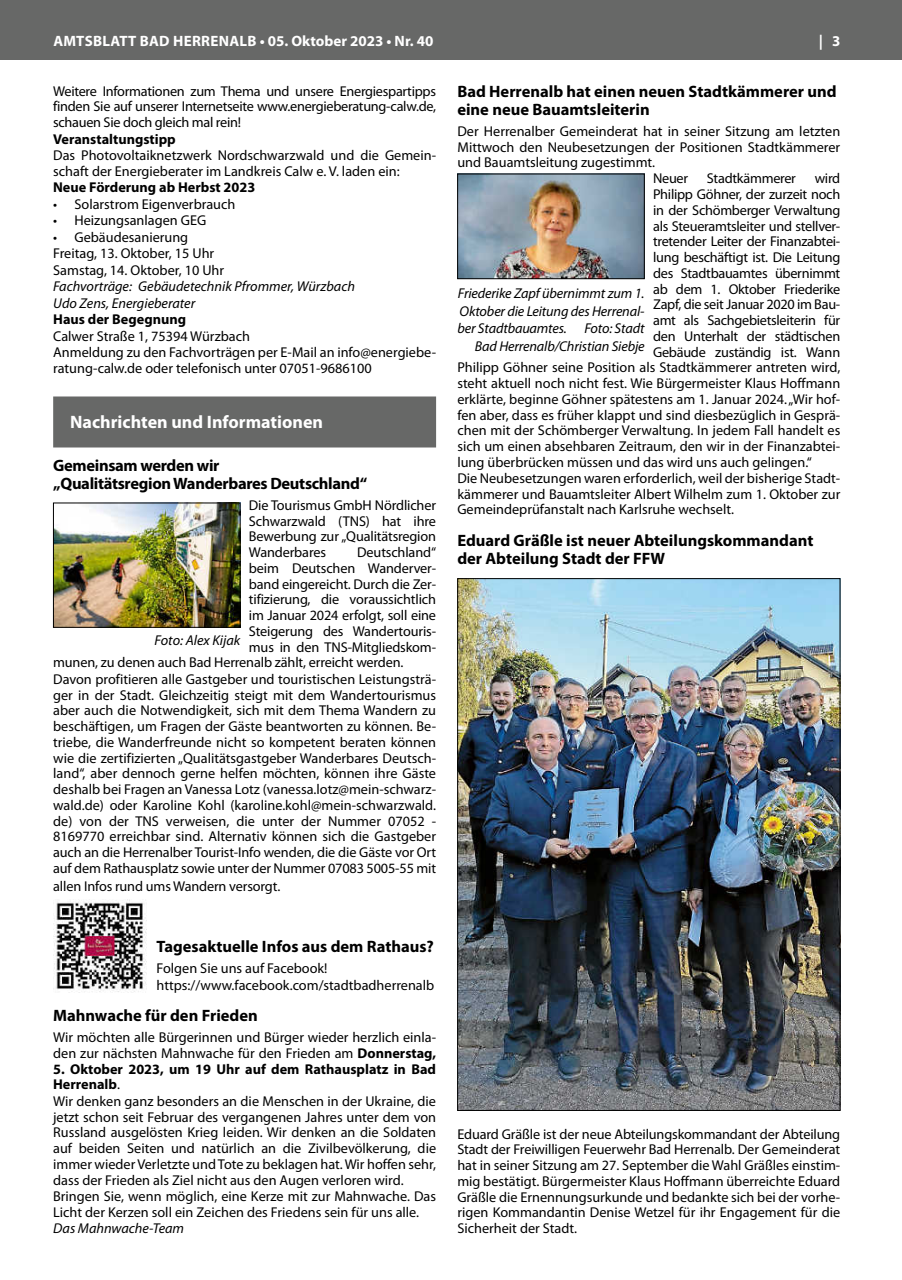
<style>
.page{position:relative;width:902px;height:1280px;background:#fff}
.page>*{position:absolute;margin:0;border:0;box-sizing:border-box;transform-origin:0 0}
.t1{font:700 18px "Myriad Pro";color:#fff}
.t2{font:700 16.5px/18px "Myriad Pro";color:#000}
.t3{font:700 16.5px/18px "Myriad Pro";letter-spacing:-.02em;color:#000}
.t4{font:700 15px "Myriad Pro";letter-spacing:.015em;color:#fff}
.t5{font:14.25px/15.8px "Myriad Pro";color:#000}
.t6{font:14.25px "Myriad Pro";letter-spacing:-.02em;color:#000}
.t7{font:italic 14.25px/17.5px "Myriad Pro";letter-spacing:-.01em;color:#000}
.t8{font:700 14.25px "Myriad Pro";color:#000}
.s1{font-weight:700}
</style>
<div class="page">
<div style="left:0;top:0;width:901px;height:60px;background:#676867"></div>
<div style="left:53px;top:396px;width:383px;height:51px;background:#676867"></div>
<img style="left:55px;top:505px;width:183px;height:121px">
<div style="left:53px;top:503px;width:187px;height:125px;border:1px solid #000"></div>
<img style="left:53px;top:899px;width:94px;height:94px">
<img style="left:459px;top:176px;width:183px;height:101px">
<div style="left:457px;top:174px;width:187px;height:105px;border:1px solid #000"></div>
<img style="left:459px;top:580px;width:379px;height:529px">
<p class="t4" style="left:53px;top:31px;width:381px">AMTSBLATT BAD HERRENALB • 05. Oktober 2023 • Nr. 40</p>
<p class="t4" style="left:818px;top:31px;width:23px">| 3</p>
<p class="t5" style="left:53px;top:83px;width:384px;text-align:justify">Weitere Informationen zum Thema und unsere Energiespartipps finden Sie auf unserer Internetseite www.energieberatung-calw.de, schauen Sie doch gleich mal rein!</p>
<p class="t8" style="left:53px;top:130px;width:124px">Veranstaltungstipp</p>
<p class="t5" style="left:53px;top:147px;width:384px">Das Photovoltaiknetzwerk Nordschwarzwald und die Gemein&shy;schaft der Energieberater im Landkreis Calw e. V. laden ein:</p>
<p class="t8" style="left:53px;top:178px;width:203px">Neue Förderung ab Herbst 2023</p>
<p class="t5" style="left:53px;top:196px;width:184px">• Solarstrom Eigenverbrauch</p>
<p class="t5" style="left:53px;top:212px;width:154px">• Heizungsanlagen GEG</p>
<p class="t5" style="left:53px;top:228px;width:172px;line-height:16.5px">• Gebäudesanierung<br>Freitag, 13. Oktober, 15 Uhr<br>Samstag, 14. Oktober, 10 Uhr</p>
<p class="t7" style="left:53px;top:278px;width:303px;line-height:16.5px">Fachvorträge: Gebäudetechnik Pfrommer, Würzbach<br>Udo Zens, Energieberater</p>
<p class="t8" style="left:53px;top:310px;width:134px">Haus der Begegnung</p>
<p class="t5" style="left:53px;top:327px;width:384px">Calwer Straße 1, 75394 Würzbach<br>Anmeldung zu den Fachvorträgen per E-Mail an info@energiebe&shy;ratung-calw.de oder telefonisch unter 07051-9686100</p>
<p class="t1" style="left:70px;top:410px;width:254px">Nachrichten und Informationen</p>
<p class="t3" style="left:53px;top:456px;width:315px">Gemeinsam werden wir<br>„Qualitätsregion Wanderbares Deutschland“</p>
<p class="t2" style="left:457px;top:82px;width:381px">Bad Herrenalb hat einen neuen Stadtkämmerer und eine neue Bauamtsleiterin</p>
<p class="t5" style="left:457px;top:123px;width:384px;text-align:justify">Der Herrenalber Gemeinderat hat in seiner Sitzung am letzten Mittwoch den Neubesetzungen der Positionen Stadtkämmerer und Bauamtsleitung zugestimmt.</p>
<p class="t5" style="left:653px;top:170px;width:37px">Neuer</p>
<p class="t6" style="left:707px;top:170px;width:90px">Stadtkämmerer</p>
<p class="t5" style="left:814px;top:170px;width:27px">wird</p>
<p class="t6" style="left:653px;top:186px;width:189px">Philipp Göhner, der zurzeit noch</p>
<p class="t6" style="left:653px;top:201px;width:189px">in der Schömberger Verwaltung</p>
<p class="t6" style="left:653px;top:217px;width:189px">als Steueramtsleiter und stellver-</p>
<p class="t6" style="left:653px;top:233px;width:189px">tretender Leiter der Finanzabtei-</p>
<p class="t6" style="left:653px;top:249px;width:189px">lung beschäftigt ist. Die Leitung</p>
<p class="t6" style="left:653px;top:264px;width:189px">des Stadtbauamtes übernimmt</p>
<p class="t6" style="left:653px;top:280px;width:189px">ab dem 1. Oktober Friederike</p>
<p class="t6" style="left:653px;top:296px;width:189px">Zapf, die seit Januar 2020 im Bau-</p>
<p class="t6" style="left:653px;top:312px;width:189px">amt als Sachgebietsleiterin für</p>
<p class="t6" style="left:653px;top:327px;width:189px">den Unterhalt der städtischen</p>
<p class="t6" style="left:653px;top:343px;width:189px">Gebäude zuständig ist. Wann</p>
<p class="t5" style="left:457px;top:359px;width:384px">Philipp Göhner seine Position als Stadtkämmerer antreten wird,</p>
<p class="t5" style="left:457px;top:375px;width:384px">steht aktuell noch nicht fest. Wie Bürgermeister Klaus Hoffmann</p>
<p class="t5" style="left:457px;top:391px;width:384px">erklärte, beginne Göhner spätestens am 1. Januar 2024. „Wir hof-</p>
<p class="t5" style="left:457px;top:407px;width:384px">fen aber, dass es früher klappt und sind diesbezüglich in Gesprä-</p>
<p class="t5" style="left:457px;top:422px;width:384px">chen mit der Schömberger Verwaltung. In jedem Fall handelt es</p>
<p class="t5" style="left:457px;top:438px;width:384px">sich um einen absehbaren Zeitraum, den wir in der Finanzabtei-</p>
<p class="t5" style="left:457px;top:454px;width:356px">lung überbrücken müssen und das wird uns auch gelingen.“</p>
<p class="t5" style="left:457px;top:470px;width:384px">Die Neubesetzungen waren erforderlich, weil der bisherige Stadt-</p>
<p class="t5" style="left:457px;top:486px;width:384px">kämmerer und Bauamtsleiter Albert Wilhelm zum 1. Oktober zur</p>
<p class="t5" style="left:457px;top:502px;width:278px">Gemeindeprüfanstalt nach Karlsruhe wechselt.</p>
<p class="t2" style="left:457px;top:530px;width:357px">Eduard Gräßle ist neuer Abteilungskommandant der Abteilung Stadt der FFW</p>
<p class="t7" style="left:457px;top:284px;width:189px;text-align:right">Friederike Zapf übernimmt zum 1.<br>Oktober die Leitung des Herrenal&shy;ber Stadtbauamtes. Foto: Stadt Bad Herrenalb/Christian Siebje</p>
<p class="t5" style="left:249px;top:497px;width:189px;text-align:justify">Die Tourismus GmbH Nördlicher Schwarzwald (TNS) hat ihre Bewerbung zur „Qualitätsregion Wanderbares</p>
<p class="t5" style="left:357px;top:544px;width:80px">Deutschland“</p>
<p class="t5" style="left:249px;top:560px;width:189px">beim Deutschen Wanderver-</p>
<p class="t5" style="left:249px;top:576px;width:189px">band eingereicht. Durch die Zer-</p>
<p class="t5" style="left:249px;top:592px;width:189px">tifizierung, die voraussichtlich</p>
<p class="t5" style="left:249px;top:607px;width:189px">im Januar 2024 erfolgt, soll eine</p>
<p class="t5" style="left:249px;top:623px;width:189px">Steigerung des Wandertouris-</p>
<p class="t5" style="left:249px;top:639px;width:189px">mus in den TNS-Mitgliedskom-</p>
<p class="t5" style="left:53px;top:655px;width:352px">munen, zu denen auch Bad Herrenalb zählt, erreicht werden.</p>
<p class="t5" style="left:53px;top:671px;width:384px">Davon profitieren alle Gastgeber und touristischen Leistungsträ-</p>
<p class="t5" style="left:53px;top:687px;width:384px">ger in der Stadt. Gleichzeitig steigt mit dem Wandertourismus</p>
<p class="t5" style="left:53px;top:702px;width:384px">aber auch die Notwendigkeit, sich mit dem Thema Wandern zu</p>
<p class="t5" style="left:53px;top:718px;width:384px">beschäftigen, um Fragen der Gäste beantworten zu können. Be-</p>
<p class="t5" style="left:53px;top:734px;width:384px">triebe, die Wanderfreunde nicht so kompetent beraten können</p>
<p class="t5" style="left:53px;top:750px;width:384px">wie die zertifizierten „Qualitätsgastgeber Wanderbares Deutsch-</p>
<p class="t5" style="left:53px;top:765px;width:384px">land“, aber dennoch gerne helfen möchten, können ihre Gäste</p>
<p class="t5" style="left:53px;top:781px;width:384px">deshalb bei Fragen an Vanessa Lotz (vanessa.lotz@mein-schwarz-</p>
<p class="t5" style="left:53px;top:797px;width:384px">wald.de) oder Karoline Kohl (karoline.kohl@mein-schwarzwald.</p>
<p class="t5" style="left:53px;top:813px;width:384px">de) von der TNS verweisen, die unter der Nummer 07052 -</p>
<p class="t5" style="left:53px;top:828px;width:384px">8169770 erreichbar sind. Alternativ können sich die Gastgeber</p>
<p class="t5" style="left:53px;top:844px;width:384px">auch an die Herrenalber Tourist-Info wenden, die die Gäste vor Ort</p>
<p class="t5" style="left:53px;top:860px;width:384px">auf dem Rathausplatz sowie unter der Nummer 07083 5005-55 mit</p>
<p class="t5" style="left:53px;top:878px;width:228px">allen Infos rund ums Wandern versorgt.</p>
<p class="t7" style="left:155px;top:631px;width:87px">Foto: Alex Kijak</p>
<p class="t2" style="left:156px;top:937px;width:279px">Tagesaktuelle Infos aus dem Rathaus?</p>
<p class="t5" style="left:156px;top:960px;width:279px;line-height:16.5px">Folgen Sie uns auf Facebook! https://www.facebook.com/stadtbadherrenalb</p>
<p class="t2" style="left:53px;top:1006px;width:206px">Mahnwache für den Frieden</p>
<p class="t5" style="left:53px;top:1029px;width:384px">Wir möchten alle Bürgerinnen und Bürger wieder herzlich einla&shy;den zur nächsten Mahnwache für den Frieden am <span class="s1">Donnerstag,</span></p>
<p class="t5" style="left:53px;top:1060px;width:384px"><span class="s1">5. Oktober 2023, um 19 Uhr auf dem Rathausplatz in Bad Herrenalb</span>.<br>Wir denken ganz besonders an die Menschen in der Ukraine, die jetzt schon seit Februar des vergangenen Jahres unter dem von Russland ausgelösten Krieg leiden. Wir denken an die Soldaten auf beiden Seiten und natürlich an die Zivilbevölkerung, die immer wieder Verletzte und Tote zu beklagen hat. Wir hoffen sehr, dass der Frieden als Ziel nicht aus den Augen verloren wird.<br>Bringen Sie, wenn möglich, eine Kerze mit zur Mahnwache. Das Licht der Kerzen soll ein Zeichen des Friedens sein für uns alle.</p>
<p class="t7" style="left:53px;top:1219px;width:132px">Das Mahnwache-Team</p>
<p class="t5" style="left:457px;top:1126px;width:384px;text-align:justify">Eduard Gräßle ist der neue Abteilungskommandant der Abteilung Stadt der Freiwilligen Feuerwehr Bad Herrenalb. Der Gemeinderat hat in seiner Sitzung am 27. September die Wahl Gräßles einstim&shy;mig bestätigt. Bürgermeister Klaus Hoffmann überreichte Eduard Gräßle die Ernennungsurkunde und bedankte sich bei der vorhe&shy;rigen Kommandantin Denise Wetzel für ihr Engagement für die Sicherheit der Stadt.</p>
</div>
